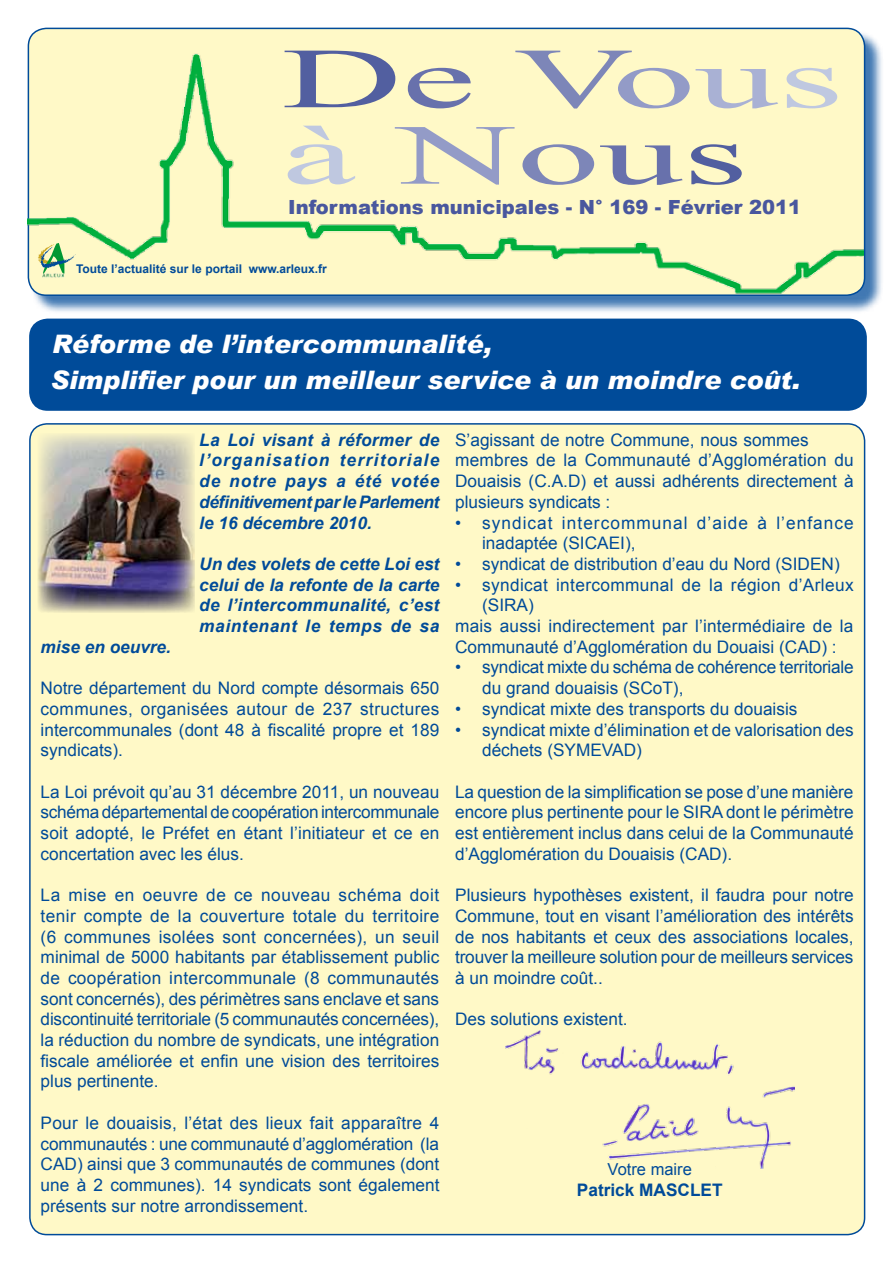
<style>
.page{position:relative;width:893px;height:1263px;background:#fff}
.page>*{position:absolute;margin:0;border:0;box-sizing:border-box;transform-origin:0 0}
.t1{font:85.5px/76.5px "Times New Roman";color:#49579e;scale:1.94 1}
.t2{font:italic 900 25.5px/36px "Arial";color:#fff}
.t3{font:900 19.5px "Arial";color:#49579e}
.t4{font:17.25px/20.7px "Arial";color:#004b99;text-align:justify}
.t5{font:italic 700 17.25px/20.7px "Arial";color:#004b99;text-align:justify}
.t6{font:17.25px/20.7px "Arial";letter-spacing:.06em;color:#004b99}
.t7{font:17.25px "Arial";letter-spacing:.02em;color:#004b99}
.t8{font:700 17.25px "Arial";color:#004b99}
.t9{font:16.5px "Arial";color:#004b99}
.t10{font:700 12px "Arial";color:#004b99}
.s1{color:#606aab}
.s2{color:#7780b8}
.s3{color:#8e97c7}
.s4{color:#a5aed5}
.s5{color:#bcc6e2}
</style>
<div class="page">
<div style="left:30px;top:424px;width:835px;height:810px;background:#fff9c7;border-radius:17px"></div>
<img style="left:506px;top:1030px;width:288px;height:138px">
<div style="left:30px;top:30px;width:854px;height:285px;background:#004b99;opacity:.75"></div>
<div style="left:28px;top:28px;width:837px;height:267px;background:#fff9c7;border-radius:18px"></div>
<img style="left:28px;top:41px;width:836px;height:255px">
<svg style="left:38px;top:243px;width:38px;height:32px"></svg>
<img style="left:42px;top:273px;width:24px;height:5px">
<div style="left:31px;top:320px;width:834px;height:89px;background:#004b99;border-radius:17px"></div>
<div style="left:29px;top:319px;width:838px;height:92px;border:3px solid #004b99;border-radius:17px"></div>
<img style="left:38px;top:434px;width:157px;height:178px">
<h1 class="t1" style="left:282px;top:39px;width:291px">D<span class="s1">e</span> <span class="s2">V</span><span class="s3">o</span><span class="s4">u</span><span class="s5">s à</span> <span class="s3">N</span><span class="s2">o</span><span class="s1">u</span>s</h1>
<p class="t3" style="left:288px;top:193px;width:514px">Informations municipales - N° 169 - Février 2011</p>
<p class="t10" style="left:76px;top:261px;width:252px">Toute l’actualité sur le portail www.arleux.fr</p>
<h2 class="t2" style="left:51px;top:325px;width:751px">Réforme de l’intercommunalité,<br>Simplifier pour un meilleur service à un moindre coût.</h2>
<p class="t5" style="left:199px;top:430px;width:242px">La Loi visant à réformer de l’organisation territoriale de notre pays a été votée définitivement par le Parlement le 16 décembre 2010.</p>
<p class="t5" style="left:199px;top:554px;width:242px">Un des volets de cette Loi est celui de la refonte de la carte de l’intercommunalité, c’est maintenant le temps de sa</p>
<p class="t5" style="left:41px;top:637px;width:132px">mise en oeuvre.</p>
<p class="t4" style="left:41px;top:678px;width:400px">Notre département du Nord compte désormais 650 communes, organisées autour de 237 structures intercommunales (dont 48 à fiscalité propre et 189 syndicats).</p>
<p class="t4" style="left:41px;top:781px;width:400px">La Loi prévoit qu’au 31 décembre 2011, un nouveau schéma départemental de coopération intercommunale soit adopté, le Préfet en étant l’initiateur et ce en concertation avec les élus.</p>
<p class="t4" style="left:41px;top:885px;width:400px">La mise en oeuvre de ce nouveau schéma doit tenir compte de la couverture totale du territoire (6 communes isolées sont concernées), un seuil minimal de 5000 habitants par établissement public de coopération intercommunale (8 communautés sont concernés), des périmètres sans enclave et sans discontinuité territoriale (5 communautés concernées), la réduction du nombre de syndicats, une intégration fiscale améliorée et enfin une vision des territoires plus pertinente.</p>
<p class="t4" style="left:41px;top:1113px;width:400px">Pour le douaisis, l’état des lieux fait apparaître 4 communautés : une communauté d’agglomération (la CAD) ainsi que 3 communautés de communes (dont une à 2 communes). 14 syndicats sont également présents sur notre arrondissement.</p>
<p class="t4" style="left:455px;top:429px;width:400px;text-align:left">S’agissant de notre Commune, nous sommes membres de la Communauté d’Agglomération du Douaisis (C.A.D) et aussi adhérents directement à plusieurs syndicats :</p>
<p class="t6" style="left:482px;top:512px;width:373px;text-indent:-27px">• syndicat intercommunal d’aide à l’enfance inadaptée (SICAEI),</p>
<p class="t4" style="left:455px;top:554px;width:386px">• syndicat de distribution d’eau du Nord (SIDEN)</p>
<p class="t7" style="left:455px;top:573px;width:400px">• syndicat intercommunal de la région d’Arleux</p>
<p class="t4" style="left:482px;top:595px;width:53px">(SIRA)</p>
<p class="t4" style="left:455px;top:616px;width:400px">mais aussi indirectement par l’intermédiaire de la</p>
<p class="t4" style="left:455px;top:636px;width:383px">Communauté d’Agglomération du Douaisi (CAD) :</p>
<p class="t4" style="left:482px;top:657px;width:373px;text-indent:-27px">• syndicat mixte du schéma de cohérence territoriale du grand douaisis (SCoT),</p>
<p class="t4" style="left:455px;top:699px;width:344px">• syndicat mixte des transports du douaisis</p>
<p class="t4" style="left:482px;top:719px;width:373px;text-indent:-27px">• syndicat mixte d’élimination et de valorisation des déchets (SYMEVAD)</p>
<p class="t4" style="left:455px;top:781px;width:400px">La question de la simplification se pose d’une manière encore plus pertinente pour le SIRA dont le périmètre est entièrement inclus dans celui de la Communauté d’Agglomération du Douaisis (CAD).</p>
<p class="t4" style="left:455px;top:885px;width:400px">Plusieurs hypothèses existent, il faudra pour notre Commune, tout en visant l’amélioration des intérêts de nos habitants et ceux des associations locales, trouver la meilleure solution pour de meilleurs services à un moindre coût..</p>
<p class="t4" style="left:455px;top:1009px;width:174px">Des solutions existent.</p>
<p class="t9" style="left:608px;top:1158px;width:86px">Votre maire</p>
<p class="t8" style="left:577px;top:1178px;width:147px">Patrick MASCLET</p>
</div>
